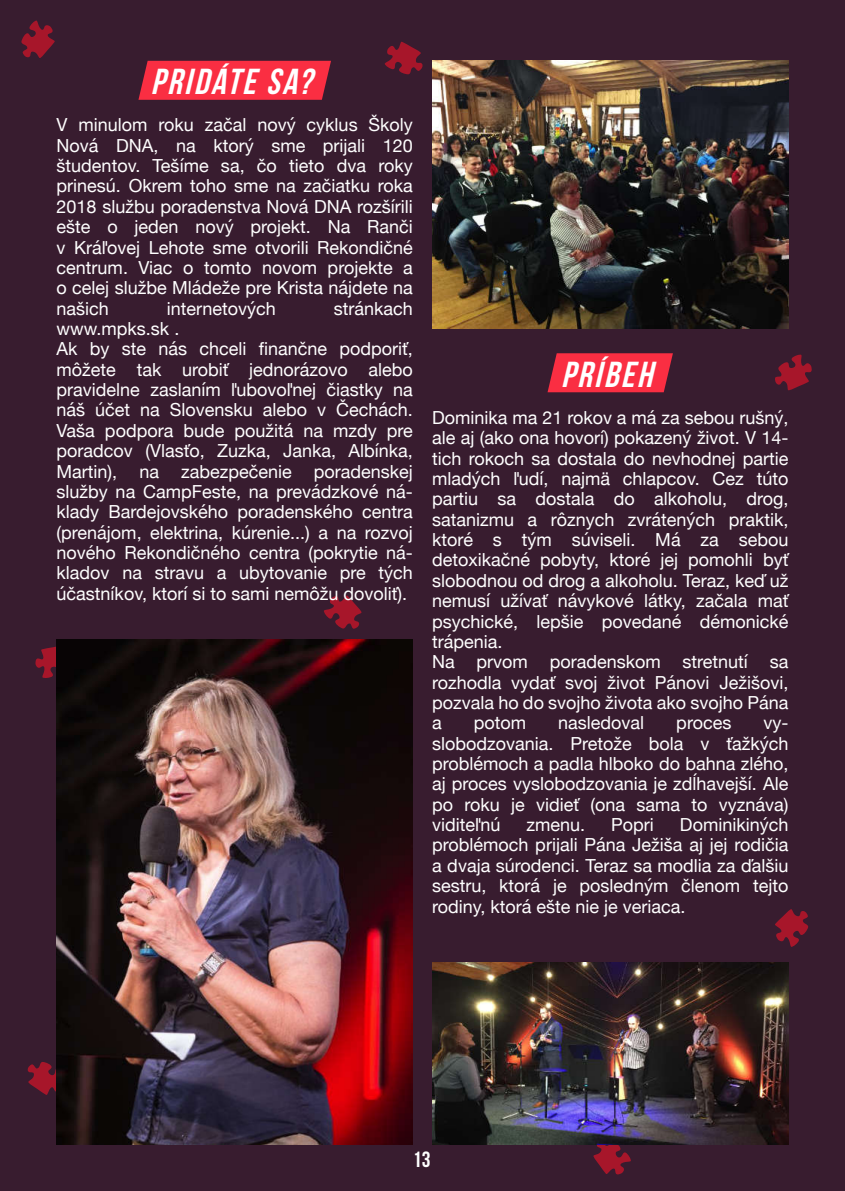
<style>
.page{position:relative;width:845px;height:1191px;background:#381c2f}
.page>*{position:absolute;margin:0;border:0;box-sizing:border-box;transform-origin:0 0}
.t1{font:italic 700 36.2px "Bebas Neue";color:#fff}
.t2{font:700 22px "Bebas Neue";color:#fff}
.t3{font:18px/20.4px "Helvetica Neue";color:#fff;text-align:justify}
</style>
<div class="page">
<svg style="left:385px;top:42px;width:37px;height:32px"></svg>
<svg style="left:28px;top:1061px;width:29px;height:34px"></svg>
<svg style="left:35px;top:645px;width:22px;height:34px"></svg>
<svg style="left:775px;top:354px;width:37px;height:37px"></svg>
<svg style="left:21px;top:20px;width:34px;height:38px"></svg>
<svg style="left:775px;top:909px;width:34px;height:38px"></svg>
<svg style="left:324px;top:595px;width:38px;height:34px"></svg>
<svg style="left:593px;top:1144px;width:38px;height:30px"></svg>
<svg style="left:138px;top:61px;width:193px;height:39px;background:#ef2d40"></svg>
<svg style="left:547px;top:353px;width:126px;height:39px;background:#e92c40"></svg>
<img style="left:432px;top:61px;width:356px;height:267px">
<img style="left:432px;top:962px;width:356px;height:182px">
<img style="left:57px;top:639px;width:356px;height:505px">
<h1 class="t1" style="left:151px;top:67px;width:170px">PRIDÁTE SA?</h1>
<p class="t3" style="left:57px;top:115px;width:358px">V minulom roku začal nový cyklus Školy Nová DNA, na ktorý sme prijali 120 študentov. Tešíme sa, čo tieto dva roky prinesú. Okrem toho sme na začiatku roka 2018 službu poradenstva Nová DNA rozšírili ešte o jeden nový projekt. Na Ranči v Kráľovej Lehote sme otvorili Rekondičné centrum. Viac o tomto novom projekte a o celej službe Mládeže pre Krista nájdete na našich</p>
<p class="t3" style="left:167px;top:298px;width:111px">internetových</p>
<p class="t3" style="left:334px;top:298px;width:81px">stránkach</p>
<p class="t3" style="left:57px;top:318px;width:358px;text-align:left">www.mpks.sk .<br>Ak by ste nás chceli finančne podporiť, môžete tak urobiť jednorázovo alebo pravidelne zaslaním ľubovoľnej čiastky na náš účet na Slovensku alebo v Čechách.<br>Vaša podpora bude použitá na mzdy pre poradcov (Vlasťo, Zuzka, Janka, Albínka, Martin), na zabezpečenie poradenskej služby na CampFeste, na prevádzkové ná‐ klady Bardejovského poradenského centra (prenájom, elektrina, kúrenie...) a na rozvoj nového Rekondičného centra (pokrytie ná‐ kladov na stravu a ubytovanie pre tých účastníkov, ktorí si to sami nemôžu dovoliť).</p>
<h1 class="t1" style="left:561px;top:359px;width:100px">PRÍBEH</h1>
<p class="t3" style="left:432px;top:407px;width:358px;text-align:left">Dominika ma 21 rokov a má za sebou rušný, ale aj (ako ona hovorí) pokazený život. V 14- tich rokoch sa dostala do nevhodnej partie mladých ľudí, najmä chlapcov. Cez túto partiu sa dostala do alkoholu, drog, satanizmu a rôznych zvrátených praktik, ktoré s tým súviseli. Má za sebou detoxikačné pobyty, ktoré jej pomohli byť slobodnou od drog a alkoholu. Teraz, keď už nemusí užívať návykové látky, začala mať psychické, lepšie povedané démonické trápenia.<br>Na prvom poradenskom stretnutí sa rozhodla vydať svoj život Pánovi Ježišovi, pozvala ho do svojho života ako svojho Pána a</p>
<p class="t3" style="left:474px;top:712px;width:54px">potom</p>
<p class="t3" style="left:558px;top:712px;width:88px">nasledoval</p>
<p class="t3" style="left:676px;top:712px;width:57px">proces</p>
<p class="t3" style="left:432px;top:712px;width:358px;text-indent:331px">vy‐ slobodzovania. Pretože bola v ťažkých problémoch a padla hlboko do bahna zlého, aj proces vyslobodzovania je zdĺhavejší. Ale po roku je vidieť (ona sama to vyznáva) viditeľnú</p>
<p class="t3" style="left:432px;top:814px;width:358px;text-indent:248px">Dominikiných problémoch prijali Pána Ježiša aj jej rodičia a dvaja súrodenci. Teraz sa modlia za ďalšiu sestru, ktorá je posledným členom tejto rodiny, ktorá ešte nie je veriaca.</p>
<p class="t3" style="left:526px;top:814px;width:60px">zmenu.</p>
<p class="t3" style="left:611px;top:814px;width:44px">Popri</p>
<p class="t2" style="left:413px;top:1150px;width:19px">13</p>
</div>
